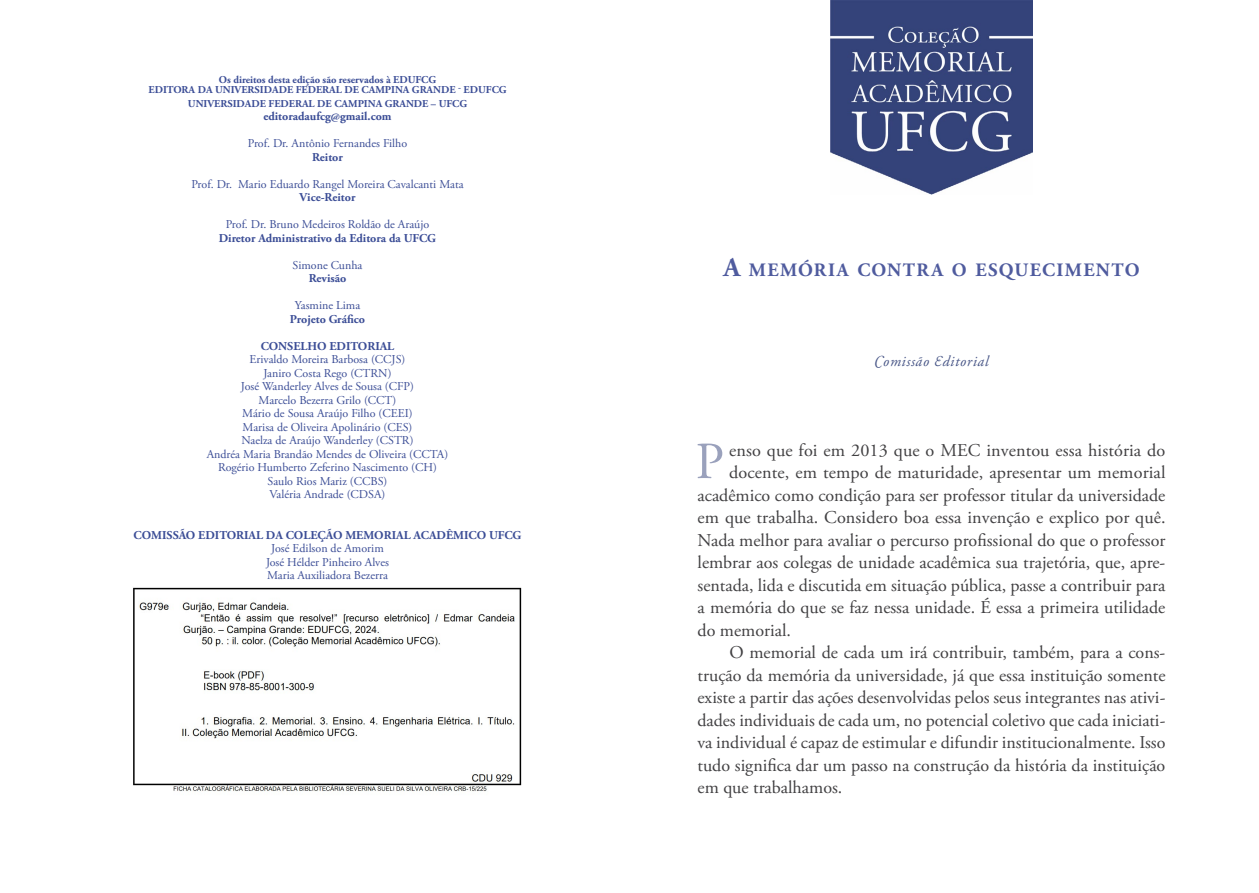
<style>
.page{position:relative;width:1259px;height:893px;background:#fff}
.page>*{position:absolute;margin:0;border:0;box-sizing:border-box;transform-origin:0 0}
.t1{font:51.9px "Adobe Garamond Pro";color:#9aa1bc}
.t2{font:700 18.9px "Adobe Garamond Pro";letter-spacing:.075em;color:#4f5b9e}
.t3{font:18px "Adobe Garamond Pro";color:#414042}
.t4{font:italic 15px "Adobe Garamond Pro";letter-spacing:.05em;color:#485687}
.t5{font:12px/13.5px "Adobe Garamond Pro";color:#3b4d96;text-align:center}
.t6{font:700 12px "Adobe Garamond Pro";color:#3b4d96}
.t7{font:700 10.5px "Adobe Garamond Pro";color:#3b4d96}
.s1{font-size:27px}
</style>
<div class="page">
<img style="left:830px;top:0;width:202px;height:194px">
<img style="left:133px;top:587px;width:389px;height:205px">
<p class="t7" style="left:219px;top:73px;width:219px">Os direitos desta edição são reservados à EDUFCG</p>
<p class="t7" style="left:148px;top:84px;width:22px">EDITORA</p>
<p class="t7" style="left:198px;top:84px;width:26px">DA UNIV</p>
<p class="t7" style="left:241px;top:84px;width:89px">ERSIDADE FEDERAL</p>
<p class="t7" style="left:344px;top:84px;width:54px">DE CAMPINA</p>
<p class="t7" style="left:412px;top:84px;width:16px">GRAN</p>
<p class="t7" style="left:441px;top:84px;width:67px">DE - EDUFCG</p>
<p class="t7" style="left:188px;top:97px;width:8px">UNIV</p>
<p class="t7" style="left:214px;top:97px;width:89px">ERSIDADE FEDERAL</p>
<p class="t7" style="left:317px;top:97px;width:54px">DE CAMPINA</p>
<p class="t7" style="left:385px;top:97px;width:16px">GRAN</p>
<p class="t7" style="left:414px;top:97px;width:55px">DE – UFCG</p>
<p class="t6" style="left:263px;top:109px;width:130px">editoradaufcg@gmail.com</p>
<p class="t5" style="left:248px;top:137px;width:161px">Prof. Dr. Antônio Fernandes Filho</p>
<p class="t6" style="left:312px;top:150px;width:32px">Reitor</p>
<p class="t5" style="left:191px;top:178px;width:274px">Prof. Dr. Mario Eduardo Rangel Moreira Cavalcanti Mata</p>
<p class="t6" style="left:299px;top:190px;width:57px">Vice-Reitor</p>
<p class="t5" style="left:226px;top:218px;width:205px">Prof. Dr. Bruno Medeiros Roldão de Araújo</p>
<p class="t6" style="left:219px;top:231px;width:219px">Diretor Administrativo da Editora da UFCG</p>
<p class="t5" style="left:293px;top:259px;width:71px">Simone Cunha</p>
<p class="t6" style="left:309px;top:271px;width:39px">Revisão</p>
<p class="t5" style="left:295px;top:299px;width:67px">Yasmine Lima</p>
<p class="t6" style="left:290px;top:312px;width:77px">Projeto Gráfico</p>
<p class="t6" style="left:261px;top:339px;width:18px">CONS</p>
<p class="t6" style="left:293px;top:339px;width:61px">ELHO EDITORIAL</p>
<p class="t5" style="left:207px;top:353px;width:243px">Erivaldo Moreira Barbosa (CCJS)<br>Janiro Costa Rego (CTRN)<br>José Wanderley Alves de Sousa (CFP)<br>Marcelo Bezerra Grilo (CCT)<br>Mário de Sousa Araújo Filho (CEEI)<br>Marisa de Oliveira Apolinário (CES)<br>Naelza de Araújo Wanderley (CSTR)<br>Andréa Maria Brandão Mendes de Oliveira (CCTA)<br>Rogério Humberto Zeferino Nascimento (CH)<br>Saulo Rios Mariz (CCBS)<br>Valéria Andrade (CDSA)</p>
<p class="t6" style="left:134px;top:528px;width:17px">COMISSÃO</p>
<p class="t6" style="left:198px;top:528px;width:25px">EDITORIAL</p>
<p class="t6" style="left:266px;top:528px;width:107px">DA COLEÇÃO MEMORIAL</p>
<p class="t6" style="left:413px;top:528px;width:109px">ACADÊMICO UFCG</p>
<p class="t5" style="left:266px;top:542px;width:125px">José Edilson de Amorim<br>José Hélder Pinheiro Alves<br>Maria Auxiliadora Bezerra</p>
<p class="t2" style="left:723px;top:259px;width:418px"><span class="s1">A</span> MEMÓRIA CONTRA O ESQUECIMENTO</p>
<p class="t4" style="left:874px;top:352px;width:116px">Comissão Editorial</p>
<h1 class="t1" style="left:695px;top:430px;width:30px">P</h1>
<p class="t3" style="left:729px;top:439px;width:438px">enso que foi em 2013 que o MEC inventou essa história do</p>
<p class="t3" style="left:729px;top:461px;width:438px">docente, em tempo de maturidade, apresentar um memorial</p>
<p class="t3" style="left:697px;top:484px;width:469px">acadêmico como condição para ser professor titular da universidade</p>
<p class="t3" style="left:697px;top:506px;width:469px">em que trabalha. Considero boa essa invenção e explico por quê.</p>
<p class="t3" style="left:697px;top:529px;width:469px">Nada melhor para avaliar o percurso profissional do que o professor</p>
<p class="t3" style="left:697px;top:551px;width:469px">lembrar aos colegas de unidade acadêmica sua trajetória, que, apre-</p>
<p class="t3" style="left:697px;top:574px;width:469px">sentada, lida e discutida em situação pública, passe a contribuir para</p>
<p class="t3" style="left:697px;top:596px;width:469px">a memória do que se faz nessa unidade. É essa a primeira utilidade</p>
<p class="t3" style="left:697px;top:619px;width:95px">do memorial.</p>
<p class="t3" style="left:729px;top:641px;width:437px">O memorial de cada um irá contribuir, também, para a cons-</p>
<p class="t3" style="left:697px;top:664px;width:469px">trução da memória da universidade, já que essa instituição somente</p>
<p class="t3" style="left:697px;top:686px;width:469px">existe a partir das ações desenvolvidas pelos seus integrantes nas ativi-</p>
<p class="t3" style="left:697px;top:709px;width:469px">dades individuais de cada um, no potencial coletivo que cada iniciati-</p>
<p class="t3" style="left:697px;top:731px;width:469px">va individual é capaz de estimular e difundir institucionalmente. Isso</p>
<p class="t3" style="left:697px;top:754px;width:469px">tudo significa dar um passo na construção da história da instituição</p>
<p class="t3" style="left:697px;top:776px;width:146px">em que trabalhamos.</p>
</div>
